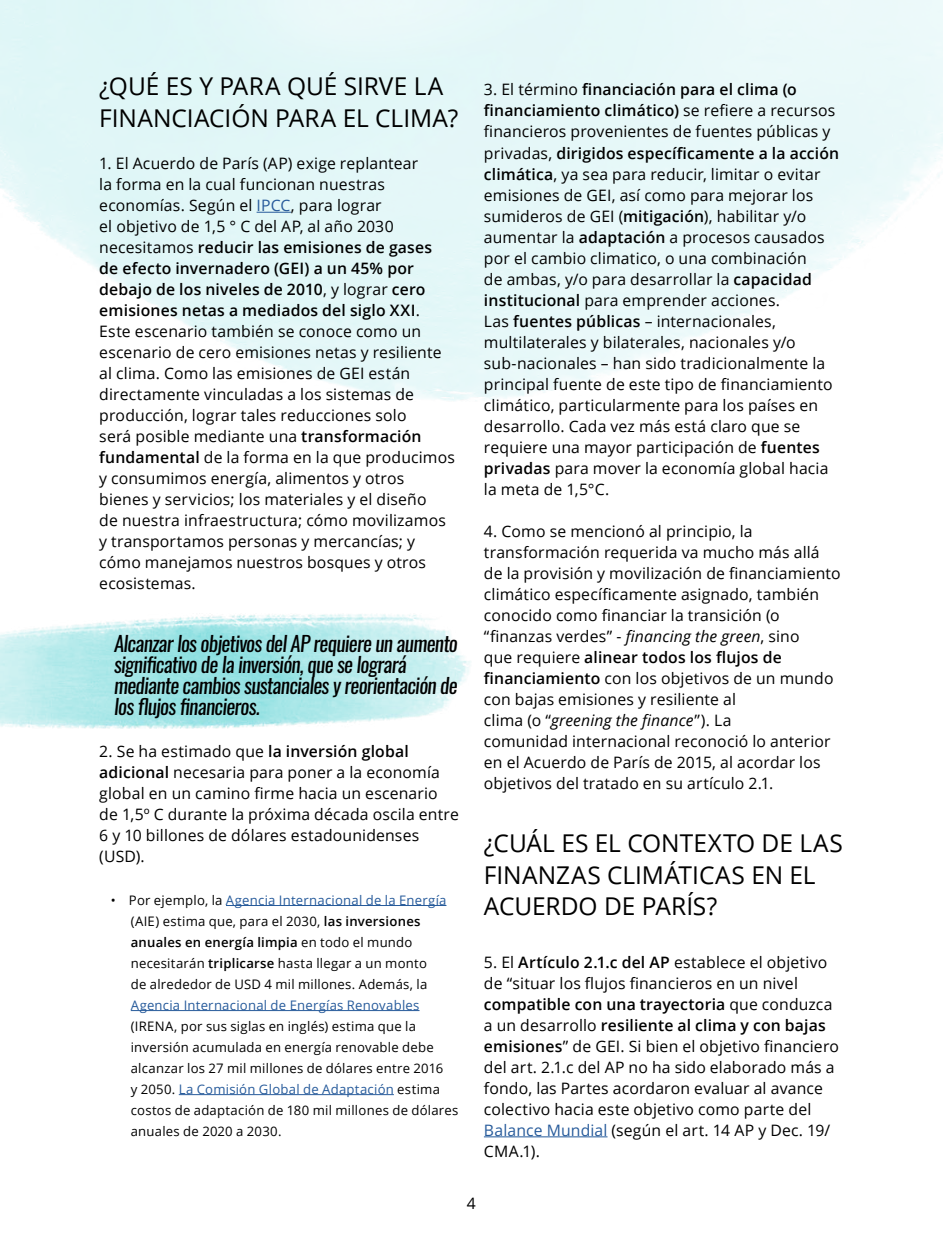
<style>
.page{position:relative;width:943px;height:1241px;background:#fff}
.page>*{position:absolute;margin:0;border:0;box-sizing:border-box;transform-origin:0 0}
.t1{font:24.5px/31.5px "Open Sans";color:#000}
.t2{font:italic 21px/21px "Oswald";letter-spacing:-.035em;color:#000}
.t3{font:15.75px/21px "Open Sans";letter-spacing:.01em;color:#000}
.t4{font:13.12px/21px "Open Sans";letter-spacing:.02em;color:#000}
.t5{font:13.12px "Open Sans";letter-spacing:.02em;color:#275b9b}
.s1{color:#275b9b}
.s2{font-weight:600}
.s3{font-style:italic}
</style>
<div class="page">
<img style="left:0;top:614px;width:471px;height:114px">
<hr style="left:256px;top:212px;width:35px;height:1px;background:#275b9b">
<hr style="left:226px;top:905px;width:220px;height:1px;background:#275b9b">
<hr style="left:131px;top:1010px;width:288px;height:1px;background:#275b9b">
<hr style="left:179px;top:1094px;width:215px;height:1px;background:#275b9b">
<hr style="left:484px;top:1136px;width:123px;height:1px;background:#275b9b">
<h1 class="t1" style="left:99px;top:70px;width:361px">¿QUÉ ES Y PARA QUÉ SIRVE LA<br>FINANCIACIÓN PARA EL CLIMA?</h1>
<p class="t3" style="left:99px;top:152px;width:357px">1. El Acuerdo de París (AP) exige replantear<br>la forma en la cual funcionan nuestras economías. Según el <span class="s1">IPCC</span>, para lograr<br>el objetivo de 1,5 ° C del AP, al año 2030 necesitamos <span class="s2">reducir las emisiones de gases de efecto invernadero (GEI) a un 45% por debajo de los niveles de 2010</span>, y lograr <span class="s2">cero emisiones netas a mediados del siglo XXI</span>.<br>Este escenario también se conoce como un escenario de cero emisiones netas y resiliente al clima. Como las emisiones de GEI están directamente vinculadas a los sistemas de producción, lograr tales reducciones solo<br>será posible mediante una <span class="s2">transformación fundamental</span> de la forma en la que producimos y consumimos energía, alimentos y otros bienes y servicios; los materiales y el diseño<br>de nuestra infraestructura; cómo movilizamos y transportamos personas y mercancías; y cómo manejamos nuestros bosques y otros ecosistemas.</p>
<h2 class="t2" style="left:114px;top:633px;width:345px">Alcanzar los objetivos del AP requiere un aumento significativo de la inversión, que se logrará mediante cambios sustanciales y reorientación de los flujos financieros.</h2>
<p class="t3" style="left:99px;top:740px;width:361px">2. Se ha estimado que <span class="s2">la inversión global adicional</span> necesaria para poner a la economía global en un camino firme hacia un escenario de 1,5º C durante la próxima década oscila entre 6 y 10 billones de dólares estadounidenses (USD).</p>
<p class="t4" style="left:131px;top:888px;width:317px;text-indent:-20px">• Por ejemplo, la <span class="s1">Agencia Internacional de la Energía </span>(AIE) estima que, para el 2030, <span class="s2">las inversiones anuales en energía limpia</span> en todo el mundo necesitarán <span class="s2">triplicarse</span> hasta llegar a un monto<br>de alrededor de USD 4 mil millones. Además, la</p>
<p class="t5" style="left:131px;top:995px;width:290px">Agencia Internacional de Energías Renovables</p>
<p class="t4" style="left:131px;top:1014px;width:329px">(IRENA, por sus siglas en inglés) estima que la inversión acumulada en energía renovable debe alcanzar los 27 mil millones de dólares entre 2016<br>y 2050. <span class="s1">La Comisión Global de Adaptación</span> estima costos de adaptación de 180 mil millones de dólares anuales de 2020 a 2030.</p>
<p class="t3" style="left:484px;top:79px;width:357px">3. El término <span class="s2">financiación para el clima (o financiamiento climático)</span> se refiere a recursos financieros provenientes de fuentes públicas y privadas, <span class="s2">dirigidos específicamente a la acción climática</span>, ya sea para reducir, limitar o evitar emisiones de GEI, así como para mejorar los sumideros de GEI (<span class="s2">mitigación</span>), habilitar y/o aumentar la <span class="s2">adaptación</span> a procesos causados por el cambio climatico, o una combinación<br>de ambas, y/o para desarrollar la <span class="s2">capacidad institucional</span> para emprender acciones.<br>Las <span class="s2">fuentes públicas</span> – internacionales, multilaterales y bilaterales, nacionales y/o sub-nacionales – han sido tradicionalmente la principal fuente de este tipo de financiamiento climático, particularmente para los países en desarrollo. Cada vez más está claro que se requiere una mayor participación de <span class="s2">fuentes privadas</span> para mover la economía global hacia la meta de 1,5°C.</p>
<p class="t3" style="left:484px;top:520px;width:358px">4. Como se mencionó al principio, la transformación requerida va mucho más allá de la provisión y movilización de financiamiento climático específicamente asignado, también conocido como financiar la transición (o “finanzas verdes” - <span class="s3">financing the green</span>, sino<br>que requiere <span class="s2">alinear todos los flujos de financiamiento</span> con los objetivos de un mundo con bajas emisiones y resiliente al<br>clima (o “<span class="s3">greening the finance</span>”). La<br>comunidad internacional reconoció lo anterior en el Acuerdo de París de 2015, al acordar los objetivos del tratado en su artículo 2.1.</p>
<h1 class="t1" style="left:484px;top:826px;width:361px">¿CUÁL ES EL CONTEXTO DE LAS<br>FINANZAS CLIMÁTICAS EN EL<br>ACUERDO DE PARÍS?</h1>
<p class="t3" style="left:484px;top:950px;width:356px">5. El <span class="s2">Artículo 2.1.c del AP</span> establece el objetivo de “situar los flujos financieros en un nivel <span class="s2">compatible con una trayectoria</span> que conduzca a un desarrollo <span class="s2">resiliente al clima y con bajas emisiones</span>” de GEI. Si bien el objetivo financiero del art. 2.1.c del AP no ha sido elaborado más a fondo, las Partes acordaron evaluar al avance colectivo hacia este objetivo como parte del <span class="s1">Balance Mundial</span> (según el art. 14 AP y Dec. 19/ CMA.1).</p>
<p class="t3" style="left:467px;top:1192px;width:11px">4</p>
</div>
